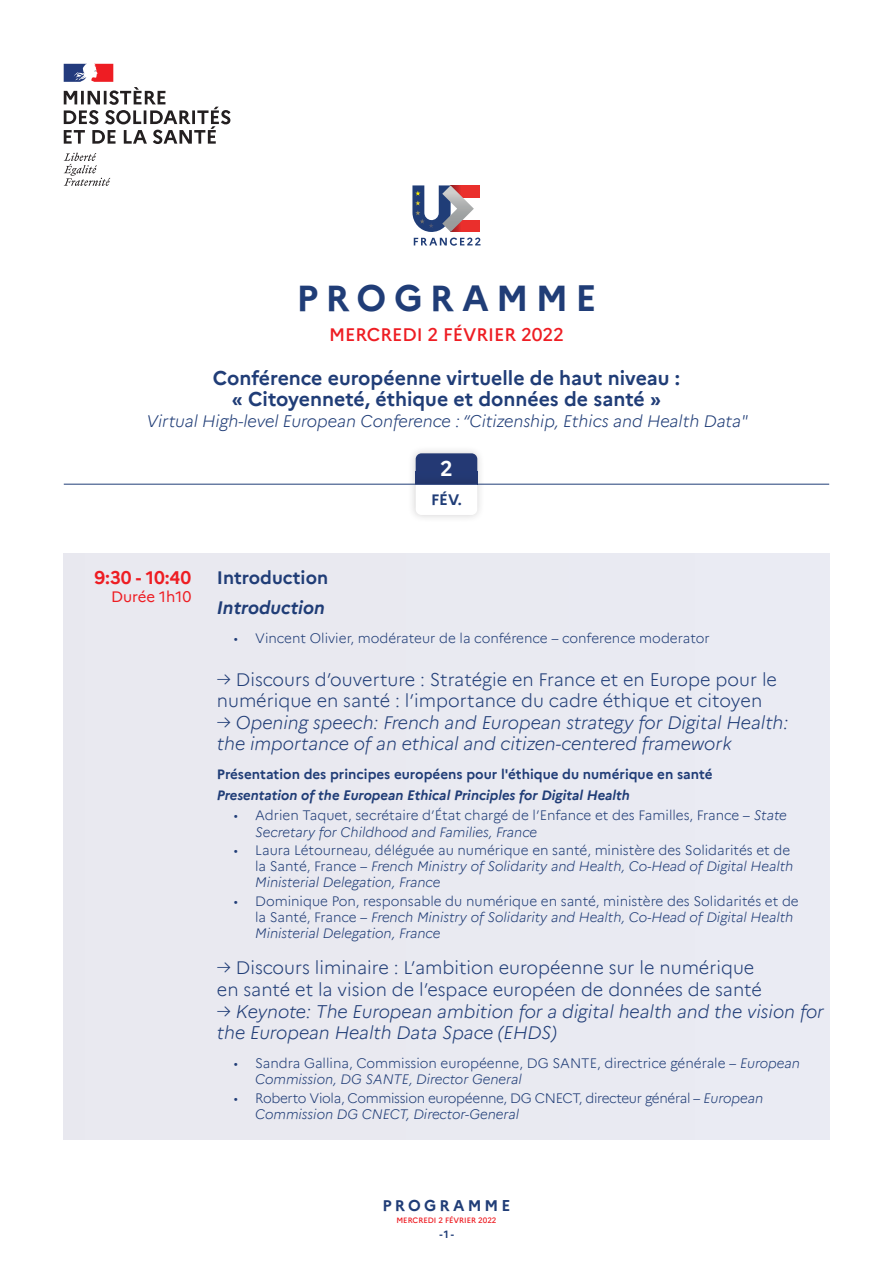
<style>
.page{position:relative;width:893px;height:1263px;background:#fff}
.page>*{position:absolute;margin:0;border:0;box-sizing:border-box;transform-origin:0 0}
.t1{font:700 36px "Marianne";letter-spacing:.2em;color:#203d77}
.t2{font:700 21px "Marianne";color:#fff}
.t3{font:700 19.5px/21px "Marianne";color:#203d77;text-align:center}
.BLOC{font:300 18px/21.6px "Marianne";color:#203d77}
.BLOC-2{font:italic 300 18px/21.6px "Marianne";color:#203d77}
.t4{font:500 18px "Marianne";color:#ee1d23}
.BLOC_COULEUR{font:700 18px "Marianne";color:#203d77}
.BLOC_COULEUR-2{font:italic 700 18px "Marianne";color:#203d77}
.t5{font:700 18px "Marianne";color:#ee1d23}
.t6{font:italic 300 16.5px "Marianne";color:#203d77}
.t7{font:700 15.3px "Marianne";letter-spacing:.2em;color:#203d77}
.t8{font:15px "Marianne";color:#ee1d23}
.t9{font:700 15px "Marianne";color:#203d77}
.t10{font:300 13.5px/16.2px "Marianne";color:#203d77}
.t11{font:300 13.5px/16.2px "Marianne";letter-spacing:-.025em;color:#203d77}
.BLOC-3{font:700 13.5px "Marianne";color:#203d77}
.BLOC-4{font:italic 700 13.5px "Marianne";color:#203d77}
.t12{font:700 10.5px "Marianne";color:#203d77}
.t13{font:500 7.65px "Marianne";color:#ee1d23}
.s1{font-style:normal}
.s2{font-style:italic}
</style>
<div class="page">
<svg style="left:412px;top:185px;width:68px;height:61px"></svg>
<div style="left:64px;top:554px;width:765px;height:51px;background:#e9eaf1"></div>
<div style="left:64px;top:605px;width:765px;height:58px;background:#e9eaf1"></div>
<div style="left:64px;top:643px;width:765px;height:129px;background:#e9eaf1"></div>
<div style="left:64px;top:762px;width:765px;height:58px;background:#e9eaf1"></div>
<div style="left:64px;top:817px;width:765px;height:91px;background:#e9eaf1"></div>
<div style="left:64px;top:868px;width:765px;height:90px;background:#e9eaf1"></div>
<div style="left:64px;top:931px;width:765px;height:130px;background:#e9eaf1"></div>
<div style="left:64px;top:1031px;width:765px;height:74px;background:#e9eaf1"></div>
<div style="left:64px;top:1065px;width:765px;height:74px;background:#e9eaf1"></div>
<div style="left:407px;top:445px;width:79px;height:78px;background:#231f20;opacity:.21"></div>
<svg style="left:416px;top:453px;width:61px;height:62px"></svg>
<hr style="left:64px;top:484px;width:765px;height:1px;background:#203d77">
<svg style="left:64px;top:153px;width:46px;height:33px"></svg>
<svg style="left:64px;top:64px;width:167px;height:80px"></svg>
<p class="t1" style="left:296px;top:270px;width:302px">PROGRAMME</p>
<p class="t4" style="left:329px;top:321px;width:236px">MERCREDI 2 FÉVRIER 2022</p>
<p class="t3" style="left:213px;top:366px;width:469px">Conférence européenne virtuelle de haut niveau : « Citoyenneté, éthique et données de santé »</p>
<p class="t6" style="left:146px;top:409px;width:603px">Virtual High-level European Conference : “Citizenship, Ethics and Health Data"</p>
<p class="t5" style="left:94px;top:563px;width:98px">9:30 - 10:40</p>
<p class="t8" style="left:111px;top:585px;width:82px">Durée 1h10</p>
<p class="t2" style="left:440px;top:453px;width:14px">2</p>
<p class="t9" style="left:431px;top:488px;width:32px">FÉV.</p>
<p class="BLOC_COULEUR" style="left:217px;top:563px;width:113px">Introduction</p>
<p class="BLOC_COULEUR-2" style="left:217px;top:593px;width:109px">Introduction</p>
<p class="t10" style="left:234px;top:629px;width:477px">• Vincent Olivier, modérateur de la conférence – conference moderator</p>
<p class="BLOC" style="left:217px;top:667px;width:562px">→ Discours d’ouverture : Stratégie en France et en Europe pour le numérique en santé : l’importance du cadre éthique et citoyen</p>
<p class="BLOC-2" style="left:217px;top:710px;width:573px"><span class="s1">→</span> Opening speech: French and European strategy for Digital Health: the importance of an ethical and citizen-centered framework</p>
<p class="BLOC-3" style="left:217px;top:764px;width:497px">Présentation des principes européens pour l'éthique du numérique en santé</p>
<p class="BLOC-4" style="left:217px;top:784px;width:415px">Presentation of the European Ethical Principles for Digital Health</p>
<p class="t10" style="left:255px;top:806px;width:533px;text-indent:-21px">• Adrien Taquet, secrétaire d’État chargé de l’Enfance et des Familles, France – <span class="s2">State<br>Secretary for Childhood and Families, France</span></p>
<p class="t10" style="left:255px;top:841px;width:540px;text-indent:-21px">• Laura Létourneau, déléguée au numérique en santé, ministère des Solidarités et de la Santé, France – <span class="s2">French Ministry of Solidarity and Health, Co-Head of Digital Health<br>Ministerial Delegation, France</span></p>
<p class="t10" style="left:255px;top:891px;width:545px;text-indent:-21px">• Dominique Pon, responsable du numérique en santé, ministère des Solidarités et de la Santé, France – <span class="s2">French Ministry of Solidarity and Health, Co-Head of Digital Health<br>Ministerial Delegation, France</span></p>
<p class="BLOC" style="left:217px;top:956px;width:547px">→ Discours liminaire : L’ambition européenne sur le numérique en santé et la vision de l’espace européen de données de santé</p>
<p class="BLOC-2" style="left:217px;top:999px;width:609px"><span class="s1">→</span> Keynote: The European ambition for a digital health and the vision for the European Health Data Space (EHDS)</p>
<p class="t10" style="left:255px;top:1054px;width:546px;text-indent:-21px">• Sandra Gallina, Commission européenne, DG SANTE, directrice générale – <span class="s2">European<br>Commission, DG SANTE, Director General</span></p>
<p class="t11" style="left:255px;top:1089px;width:510px;text-indent:-21px">• Roberto Viola, Commission européenne, DG CNECT, directeur général – <span class="s2">European<br>Commission DG CNECT, Director-General</span></p>
<p class="t7" style="left:383px;top:1193px;width:129px">PROGRAMME</p>
<p class="t13" style="left:396px;top:1215px;width:102px">MERCREDI 2 FÉVRIER 2022</p>
<p class="t12" style="left:439px;top:1226px;width:16px">-1-</p>
</div>
